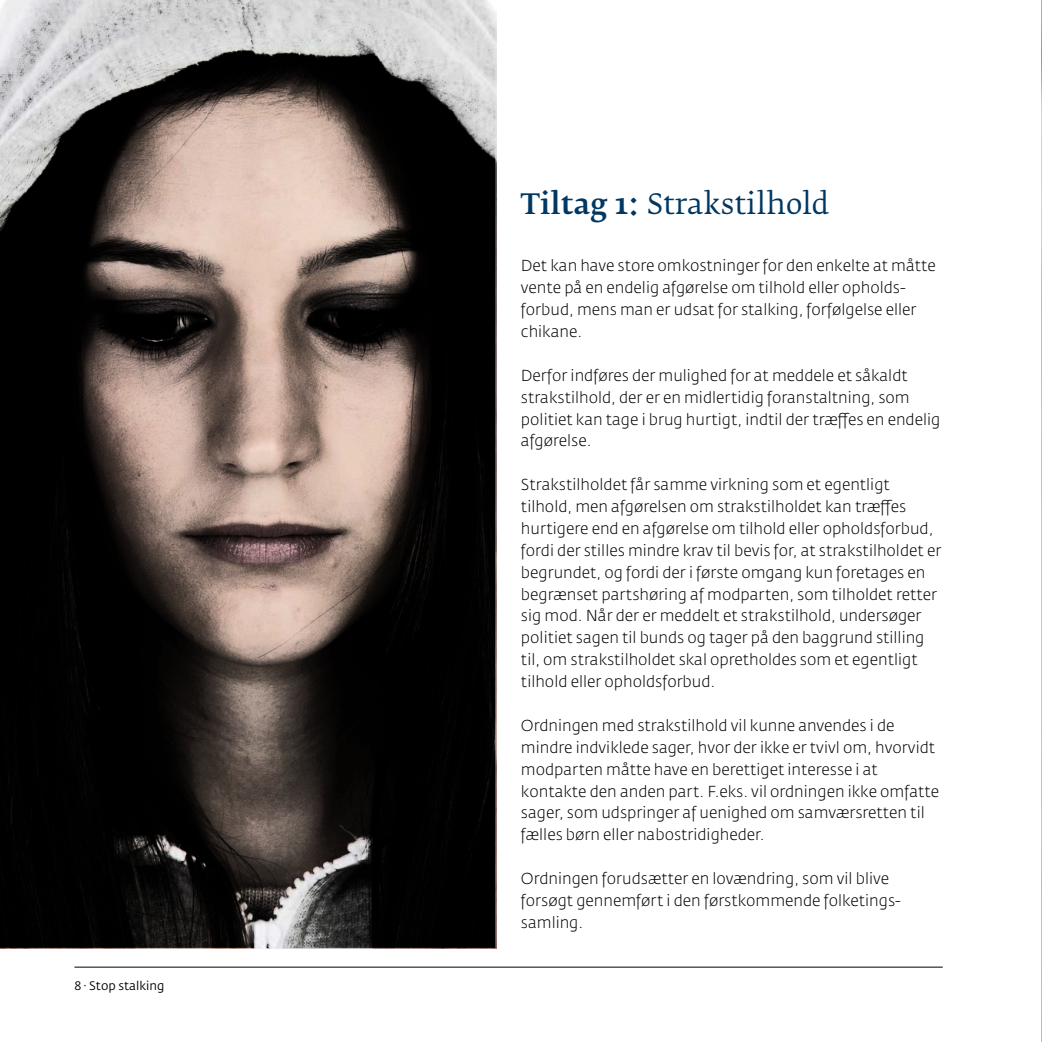
<style>
.page{position:relative;width:1042px;height:1042px;background:#fff}
.page>*{position:absolute;margin:0;border:0;box-sizing:border-box;transform-origin:0 0}
.t1{font:28px "Fedra Serif B Std";color:#003863}
.t2{font:300 15.75px/21.9px "Fedra Sans Std";color:#000}
.t3{font:12.25px "Fedra Sans Std";color:#000}
.s1{font-weight:500}
</style>
<div class="page">
<hr style="left:74px;top:966px;width:869px;height:1px;background:#000">
<img style="left:1041px;top:0;width:1px;height:1042px">
<svg style="left:0;top:0;width:497px;height:949px;background:#4e4643"></svg>
<p class="t3" style="left:74px;top:978px;width:91px">8 · Stop stalking</p>
<h1 class="t1" style="left:521px;top:188px;width:310px"><span class="s1">Tiltag 1:</span> Strakstilhold</h1>
<p class="t2" style="left:521px;top:255px;width:416px">Det kan have store omkostninger for den enkelte at måtte vente på en endelig afgørelse om tilhold eller opholds&shy;forbud, mens man er udsat for stalking, forfølgelse eller chikane.</p>
<p class="t2" style="left:521px;top:364px;width:421px">Derfor indføres der mulighed for at meddele et såkaldt strakstilhold, der er en midlertidig foranstaltning, som politiet kan tage i brug hurtigt, indtil der træffes en endelig afgørelse.</p>
<p class="t2" style="left:521px;top:474px;width:422px">Strakstilholdet får samme virkning som et egentligt tilhold, men afgørelsen om strakstilholdet kan træffes hurtigere end en afgørelse om tilhold eller opholdsforbud, fordi der stilles mindre krav til bevis for, at strakstilholdet er begrundet, og fordi der i første omgang kun foretages en begrænset partshøring af modparten, som tilholdet retter sig mod. Når der er meddelt et strakstilhold, undersøger politiet sagen til bunds og tager på den baggrund stilling til, om strakstilholdet skal opretholdes som et egentligt tilhold eller opholdsforbud.</p>
<p class="t2" style="left:521px;top:715px;width:420px">Ordningen med strakstilhold vil kunne anvendes i de mindre indviklede sager, hvor der ikke er tvivl om, hvorvidt modparten måtte have en berettiget interesse i at kontakte den anden part. F.eks. vil ordningen ikke omfatte sager, som udspringer af uenighed om samværsretten til fælles børn eller nabostridigheder.</p>
<p class="t2" style="left:521px;top:868px;width:381px">Ordningen forudsætter en lovændring, som vil blive forsøgt gennemført i den førstkommende folketings&shy;samling.</p>
</div>
